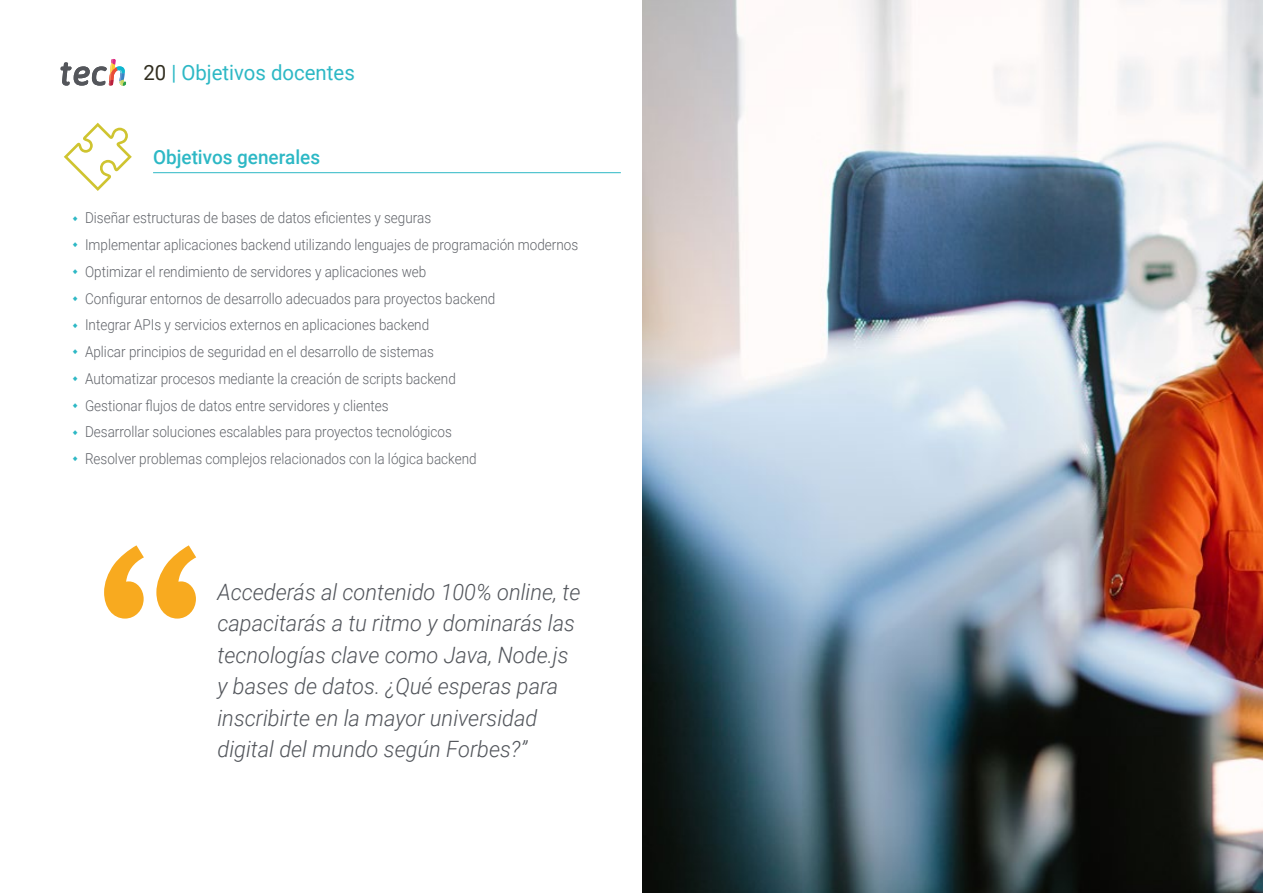
<style>
.page{position:relative;width:1263px;height:893px;background:#fff}
.page>*{position:absolute;margin:0;border:0;box-sizing:border-box;transform-origin:0 0}
.t1{font:italic 300 22.5px/31.5px "Roboto";color:#52555b}
.t2{font:21px "Roboto";color:#2db8c5}
.t3{font:500 19.5px "Roboto";color:#2db8c5}
.t4{font:300 15px/26.7px "Roboto";color:#61646a;scale:.9 1}
.s1{color:#312e20}
</style>
<div class="page">
<hr style="left:153px;top:172px;width:468px;height:1px;background:#2db8c5">
<svg style="left:64px;top:123px;width:68px;height:68px"></svg>
<img style="left:642px;top:0;width:621px;height:893px">
<svg style="left:104px;top:545px;width:92px;height:74px"></svg>
<svg style="left:61px;top:59px;width:65px;height:27px"></svg>
<h2 class="t2" style="left:144px;top:57px;width:213px"><span class="s1">20</span> | Objetivos docentes</h2>
<h3 class="t3" style="left:153px;top:144px;width:169px">Objetivos generales</h3>
<p class="t4" style="left:85px;top:204px;width:549px">Diseñar estructuras de bases de datos eficientes y seguras<br>Implementar aplicaciones backend utilizando lenguajes de programación modernos Optimizar el rendimiento de servidores y aplicaciones web<br>Configurar entornos de desarrollo adecuados para proyectos backend<br>Integrar APIs y servicios externos en aplicaciones backend<br>Aplicar principios de seguridad en el desarrollo de sistemas<br>Automatizar procesos mediante la creación de scripts backend<br>Gestionar flujos de datos entre servidores y clientes<br>Desarrollar soluciones escalables para proyectos tecnológicos<br>Resolver problemas complejos relacionados con la lógica backend</p>
<h1 class="t1" style="left:217px;top:575px;width:364px">Accederás al contenido 100% online, te capacitarás a tu ritmo y dominarás las tecnologías clave como Java, Node.js y bases de datos. ¿Qué esperas para inscribirte en la mayor universidad digital del mundo según Forbes?”</h1>
</div>
